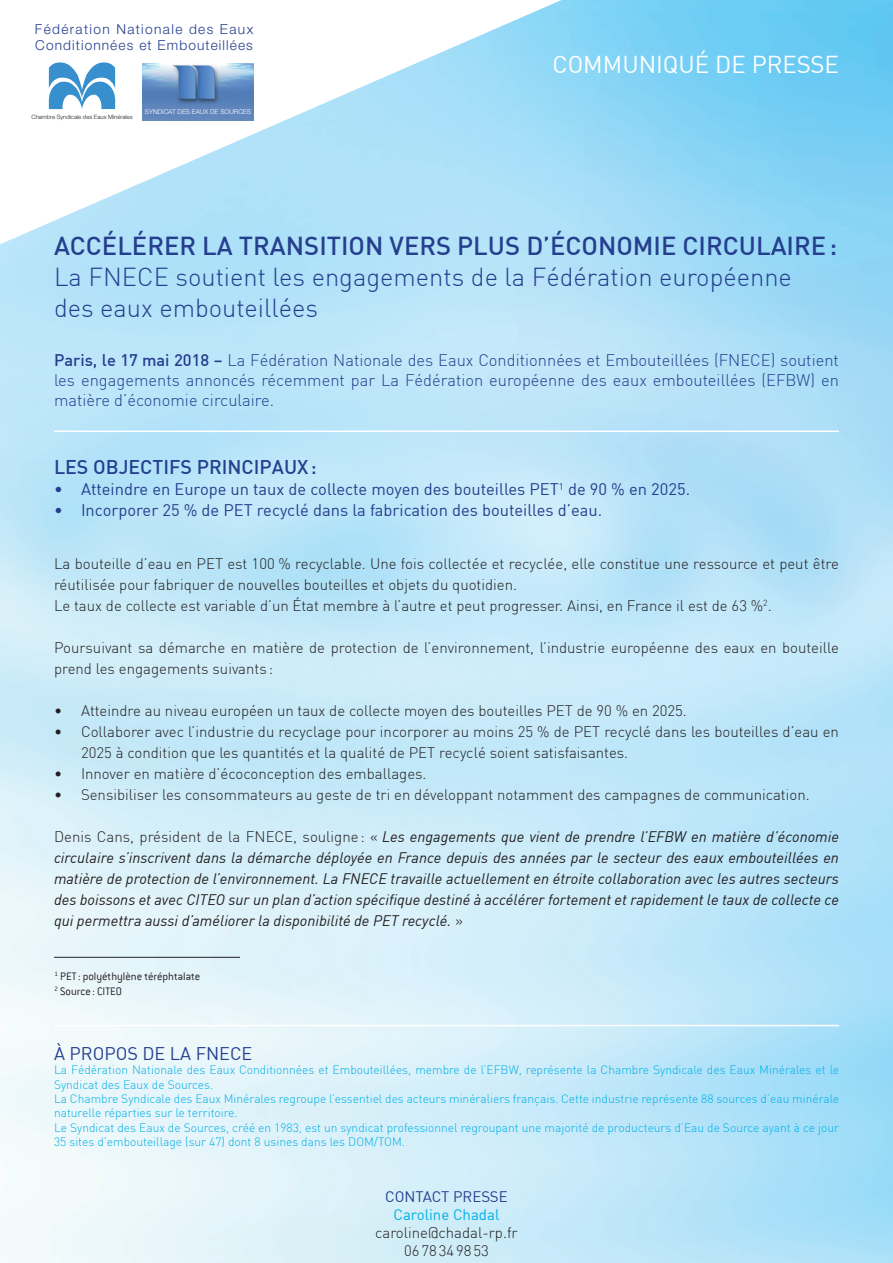
<style>
.page{position:relative;width:893px;height:1263px;background:#fff}
.page>*{position:absolute;margin:0;border:0;box-sizing:border-box;transform-origin:0 0}
.t1{font:300 25.5px/30.6px "DIN";color:#253f8e}
.t2{font:500 25.5px "DIN";color:#253f8e}
.t3{font:24px "DIN";color:#fff}
.t4{font:500 19.5px "DIN";color:#253f8e}
.t5{font:18px "DIN";color:#253f8e}
.t6{font:300 16.5px/19.8px "DIN";color:#253f8e;text-align:justify}
.t7{font:16.5px "DIN";color:#253f8e}
.t8{font:300 15px/21px "DIN";color:#231f20}
.t9{font:italic 15px/21px "DIN";color:#231f20;text-align:justify}
.t10{font:15px "DIN";color:#00b0e6}
.t11{font:15px "DIN";color:#253f8e}
.t12{font:300 13.65px/16.5px "Helvetica Neue LT Std";letter-spacing:.08em;color:#253f8e}
.t13{font:300 12px/14.4px "DIN";color:#00b0e6}
.t14{font:300 12px/14.4px "Conduit ITC";color:#231f20}
.t15{font:300 6.6px "Helvetica Neue LT Std";color:#fff}
.t16{font:300 6px "Helvetica Neue LT Std";color:#231f20}
.s1{font-weight:500}
.s2{font-weight:300;font-style:normal}
</style>
<div class="page">
<img style="left:0;top:0;width:893px;height:1263px">
<hr style="left:54px;top:957px;width:186px;height:1px;background:#231f20">
<hr style="left:54px;top:431px;width:785px;height:1px;background:#fff">
<hr style="left:54px;top:1025px;width:785px;height:1px;background:#fff">
<svg style="left:0;top:0;width:562px;height:244px"></svg>
<img style="left:142px;top:64px;width:111px;height:56px">
<svg style="left:49px;top:62px;width:66px;height:47px"></svg>
<p class="t12" style="left:35px;top:21px;width:220px">Fédération Nationale des Eaux<br>Conditionnées et Embouteillées</p>
<p class="t16" style="left:32px;top:113px;width:103px">Chambre Syndicale des Eaux Minérales</p>
<p class="t15" style="left:145px;top:108px;width:99px">Syn dicat des Eaux de Sources</p>
<h2 class="t3" style="left:552px;top:49px;width:288px">Communiqué de presse</h2>
<h1 class="t2" style="left:54px;top:230px;width:785px">ACCÉLÉRER LA TRANSITION VERS PLUS D’ÉCONOMIE CIRCULAIRE:</h1>
<h1 class="t1" style="left:54px;top:261px;width:739px">La FNECE soutient les engagements de la Fédération européenne des eaux embouteillées</h1>
<p class="t6" style="left:54px;top:350px;width:786px"><span class="s1">PARIS, LE 17 MAI 2018 –</span> La Fédération Nationale des Eaux Conditionnées et Embouteillées (FNECE) soutient les engagements annoncés récemment par La Fédération européenne des eaux embouteillées (EFBW) en matière d’économie circulaire.</p>
<h3 class="t4" style="left:54px;top:455px;width:264px">LES OBJECTIFS PRINCIPAUX:</h3>
<p class="t7" style="left:54px;top:479px;width:638px">• Atteindre en Europe un taux de collecte moyen des bouteilles PET<sup>1</sup> de 90 % en 2025.</p>
<p class="t7" style="left:54px;top:500px;width:550px">• I ncorporer 25 % de PET recyclé dans la fabrication des bouteilles d’eau.</p>
<p class="t8" style="left:54px;top:552px;width:786px">La bouteille d’eau en PET est 100 % recyclable. Une fois collectée et recyclée, elle constitue une ressource et peut être réutilisée pour fabriquer de nouvelles bouteilles et objets du quotidien.<br>Le taux de collecte est variable d’un État membre à l’autre et peut progresser. Ainsi, en France il est de 63 %<sup>2</sup>.</p>
<p class="t8" style="left:54px;top:636px;width:786px">Poursuivant sa démarche en matière de protection de l’environnement, l’industrie européenne des eaux en bouteille prend les engagements suivants :</p>
<p class="t8" style="left:54px;top:699px;width:634px">• Atteindre au niveau européen un taux de collecte moyen des bouteilles PET de 90 % en 2025.</p>
<p class="t8" style="left:81px;top:720px;width:759px;text-indent:-27px">• Collaborer avec l’industrie du recyclage pour incorporer au moins 25 % de PET recyclé dans les bouteilles d’eau en<br>2025 à condition que les quantités et la qualité de PET recyclé soient satisfaisantes.</p>
<p class="t8" style="left:54px;top:762px;width:374px">• Innover en matière d’écoconception des emballages.</p>
<p class="t8" style="left:54px;top:783px;width:757px">• Sensibiliser les consommateurs au geste de tri en développant notamment des campagnes de communication.</p>
<p class="t9" style="left:54px;top:825px;width:786px"><span class="s2">Denis Cans, président de la FNECE, souligne: «</span> Les engagements que vient de prendre l’EFBW en matière d’économie circulaire s’inscrivent dans la démarche déployée en France depuis des années par le secteur des eaux embouteillées en matière de protection de l’environnement. La FNECE travaille actuellement en étroite collaboration avec les autres secteurs des boissons et avec CITEO sur un plan d’action spécifique destiné à accélérer fortement et rapidement le taux de collecte ce qui permettra aussi d’améliorer la disponibilité de PET recyclé. <span class="s2">»</span></p>
<p class="t14" style="left:55px;top:969px;width:147px"><sup>1</sup> PET: polyéthylène téréphtalate<br><sup>2</sup> Source : CITEO</p>
<p class="t5" style="left:54px;top:1042px;width:197px">À propos de la FNECE</p>
<p class="t13" style="left:54px;top:1062px;width:787px">La Fédération Nationale des Eaux Conditionnées et Embouteillées, membre de l’EFBW, représente la Chambre Syndicale des Eaux Minérales et le Syndicat des Eaux de Sources.<br>La Chambre Syndicale des Eaux Minérales regroupe l’essentiel des acteurs minéraliers français. Cette industrie représente 88 sources d’eau minérale naturelle réparties sur le territoire.<br>Le Syndicat des Eaux de Sources, créé en 1983, est un syndicat professionnel regroupant une majorité de producteurs d’Eau de Source ayant à ce jour 35 sites d’embouteillage (sur 47) dont 8 usines dans les DOM/TOM.</p>
<p class="t11" style="left:385px;top:1187px;width:40px">Contact</p>
<p class="t11" style="left:453px;top:1187px;width:56px">presse</p>
<p class="t10" style="left:393px;top:1205px;width:107px">Caroline Chadal</p>
<p class="t8" style="left:375px;top:1223px;width:144px;line-height:18px;text-align:center">caroline@chadal-rp.fr<br>0678349853</p>
</div>
